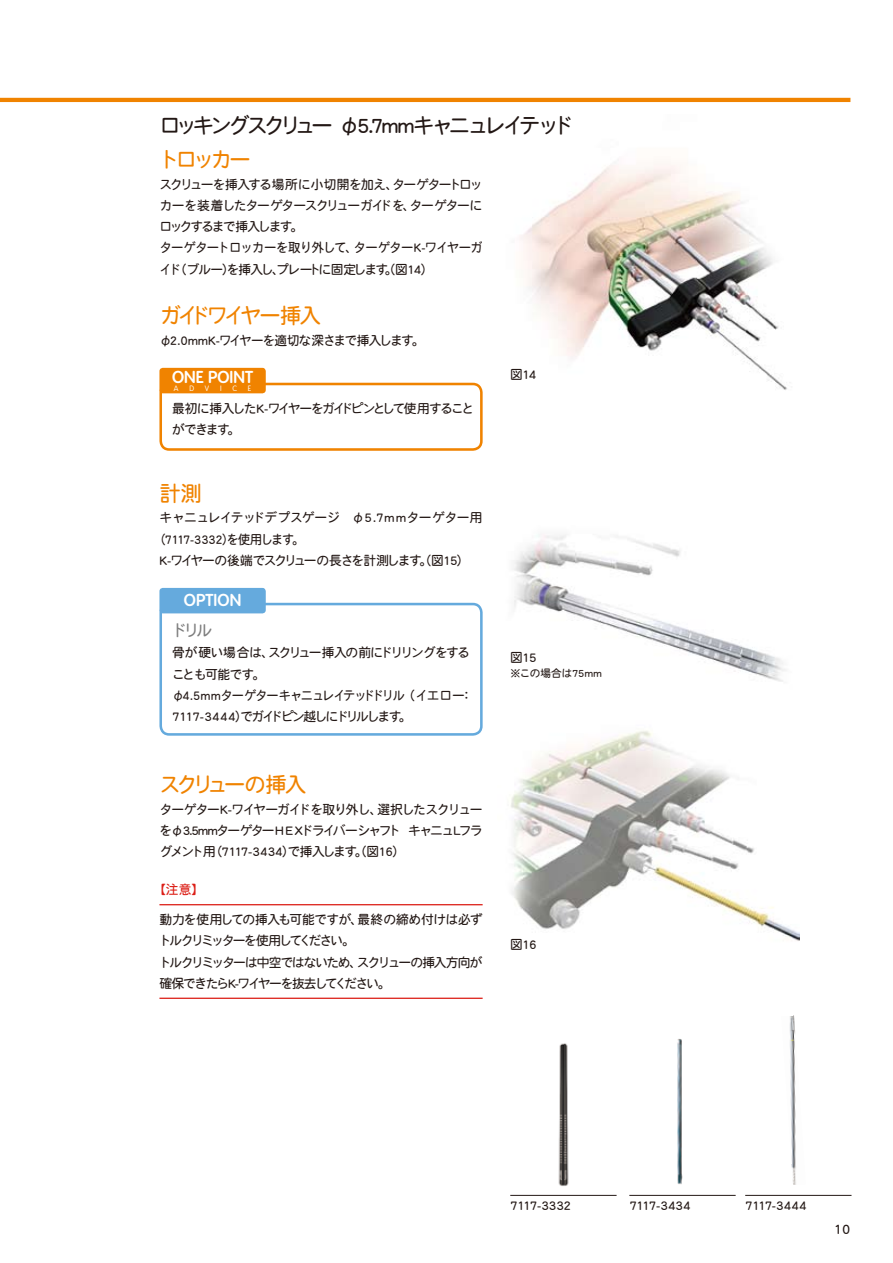
<style>
.page{position:relative;width:893px;height:1263px;background:#fff}
.page>*{position:absolute;margin:0;border:0;box-sizing:border-box;transform-origin:0 0}
.t1{font:21.3px "DFHS Maru Gothic Std W4";letter-spacing:-.18em;color:#231815}
.t2{font:21.3px "DFHS Maru Gothic Std W4";letter-spacing:-.185em;color:#f08300}
.t3{font:700 16.95px "Smith&Nephew";color:#fff}
.t4{font:15.9px "DFHS Maru Gothic Std W4";color:#7d7d7d}
.t5{font:13.8px "DFHS Maru Gothic Std W4";color:#231815}
.t6{font:12.75px/21.3px "DFHS Maru Gothic Std W4";letter-spacing:-.09em;color:#231815}
.t7{font:12.75px/21.3px "DFHS Maru Gothic Std W4";letter-spacing:-.11em;color:#231815}
.t8{font:12.75px "DFHS Maru Gothic Std W4";letter-spacing:-.03em;color:#231815}
.t9{font:12.75px/21.3px "DFHS Maru Gothic Std W4";letter-spacing:-.13em;color:#231815}
.t10{font:12.75px "DFHS Maru Gothic Std W4";letter-spacing:-.06em;color:#231815}
.t11{font:12.75px "DFHS Maru Gothic Std W4";letter-spacing:-.065em;color:#231815;scale:.95 1}
.t12{font:12.75px "DFHS Maru Gothic Std W4";letter-spacing:-.045em;color:#231815}
.t13{font:12.75px "DFHS Maru Gothic Std W4";color:#dc1e16}
.t14{font:10.65px "DFHS Maru Gothic Std W4";letter-spacing:-.005em;color:#231815}
.t15{font:7.65px "Smith&Nephew";color:#fff}
</style>
<div class="page">
<hr style="left:0;top:98px;width:850px;height:4px;background:#f08300">
<hr style="left:159px;top:904px;width:324px;height:1px;background:#dc1e16">
<hr style="left:159px;top:998px;width:324px;height:1px;background:#dc1e16">
<img style="left:513px;top:534px;width:273px;height:148px">
<img style="left:511px;top:730px;width:289px;height:211px">
<img style="left:520px;top:163px;width:267px;height:227px">
<div style="left:159px;top:603px;width:324px;height:133px;border:3px solid #65aadd;border-radius:9px"></div>
<div style="left:159px;top:588px;width:107px;height:25px;background:#65aadd;border-radius:3px"></div>
<div style="left:159px;top:383px;width:324px;height:68px;border:3px solid #f08300;border-radius:9px"></div>
<div style="left:159px;top:368px;width:107px;height:25px;background:#f08300;border-radius:3px"></div>
<hr style="left:745px;top:1195px;width:106px;height:1px;background:#231815">
<hr style="left:629px;top:1195px;width:107px;height:1px;background:#231815">
<hr style="left:510px;top:1195px;width:107px;height:1px;background:#231815">
<img style="left:789px;top:1015px;width:7px;height:170px">
<img style="left:558px;top:1043px;width:11px;height:143px">
<img style="left:677px;top:1039px;width:6px;height:145px">
<h1 class="t1" style="left:159px;top:114px;width:417px">ロッキングスクリュー φ5.7mmキャニュレイテッド</h1>
<h1 class="t2" style="left:159px;top:148px;width:93px">トロッカー</h1>
<p class="t6" style="left:159px;top:173px;width:325px">スクリューを挿入する場所に小切開を加え、ターゲタートロッカーを装着したターゲタースクリューガイドを、ターゲターにロックするまで挿入します。<br>ターゲタートロッカーを取り外して、ターゲターK-ワイヤーガイド（ブルー）を挿入し、プレートに固定します。（図14）</p>
<h1 class="t2" style="left:159px;top:304px;width:163px">ガイドワイヤー挿入</h1>
<p class="t10" style="left:159px;top:333px;width:267px">φ2.0mmK-ワイヤーを適切な深さまで挿入します。</p>
<h2 class="t3" style="left:172px;top:367px;width:82px">ONE POINT</h2>
<p class="t15" style="left:174px;top:383px;width:6px">A</p>
<p class="t15" style="left:189px;top:383px;width:6px">D</p>
<p class="t15" style="left:205px;top:383px;width:6px">V</p>
<p class="t15" style="left:220px;top:383px;width:3px">I</p>
<p class="t15" style="left:233px;top:383px;width:6px">C</p>
<p class="t15" style="left:248px;top:383px;width:5px">E</p>
<p class="t9" style="left:172px;top:397px;width:303px">最初に挿入したK-ワイヤーをガイドピンとして使用することができます。</p>
<h1 class="t2" style="left:159px;top:482px;width:44px">計測</h1>
<p class="t8" style="left:159px;top:511px;width:325px">キャニュレイテッドデプスゲージ φ5.7mmターゲター用</p>
<p class="t11" style="left:153px;top:532px;width:161px">（7117-3332）を使用します。</p>
<p class="t6" style="left:159px;top:549px;width:312px">K-ワイヤーの後端でスクリューの長さを計測します。（図15）</p>
<h2 class="t3" style="left:184px;top:590px;width:59px">OPTION</h2>
<p class="t4" style="left:172px;top:621px;width:42px">ドリル</p>
<p class="t7" style="left:172px;top:642px;width:302px">骨が硬い場合は、スクリュー挿入の前にドリリングをすることも可能です。<br>φ4.5mmターゲターキャニュレイテッドドリル（イエロー：<br>7117-3444）でガイドピン越しにドリルします。</p>
<h1 class="t2" style="left:159px;top:773px;width:148px">スクリューの挿入</h1>
<p class="t6" style="left:159px;top:798px;width:325px;text-align:justify">ターゲターK-ワイヤーガイドを取り外し、選択したスクリューをφ3.5mmターゲターH E Xドライバーシャフト キャニュLフラグメント用（7117-3434）で挿入します。（図16）</p>
<p class="t13" style="left:153px;top:883px;width:53px">【注意】</p>
<p class="t6" style="left:159px;top:909px;width:325px">動力を使用しての挿入も可能ですが、最終の締め付けは必ずトルクリミッターを使用してください。<br>トルクリミッターは中空ではないため、スクリューの挿入方向が確保できたらK-ワイヤーを抜去してください。</p>
<p class="t6" style="left:510px;top:363px;width:28px">図14</p>
<p class="t6" style="left:510px;top:646px;width:28px">図15</p>
<p class="t14" style="left:510px;top:667px;width:93px">※この場合は75mm</p>
<p class="t6" style="left:510px;top:933px;width:28px">図16</p>
<p class="t12" style="left:510px;top:1199px;width:62px">7117-3332</p>
<p class="t8" style="left:629px;top:1199px;width:63px">7117-3434</p>
<p class="t8" style="left:745px;top:1199px;width:63px">7117-3444</p>
<p class="t5" style="left:834px;top:1222px;width:18px">10</p>
</div>
